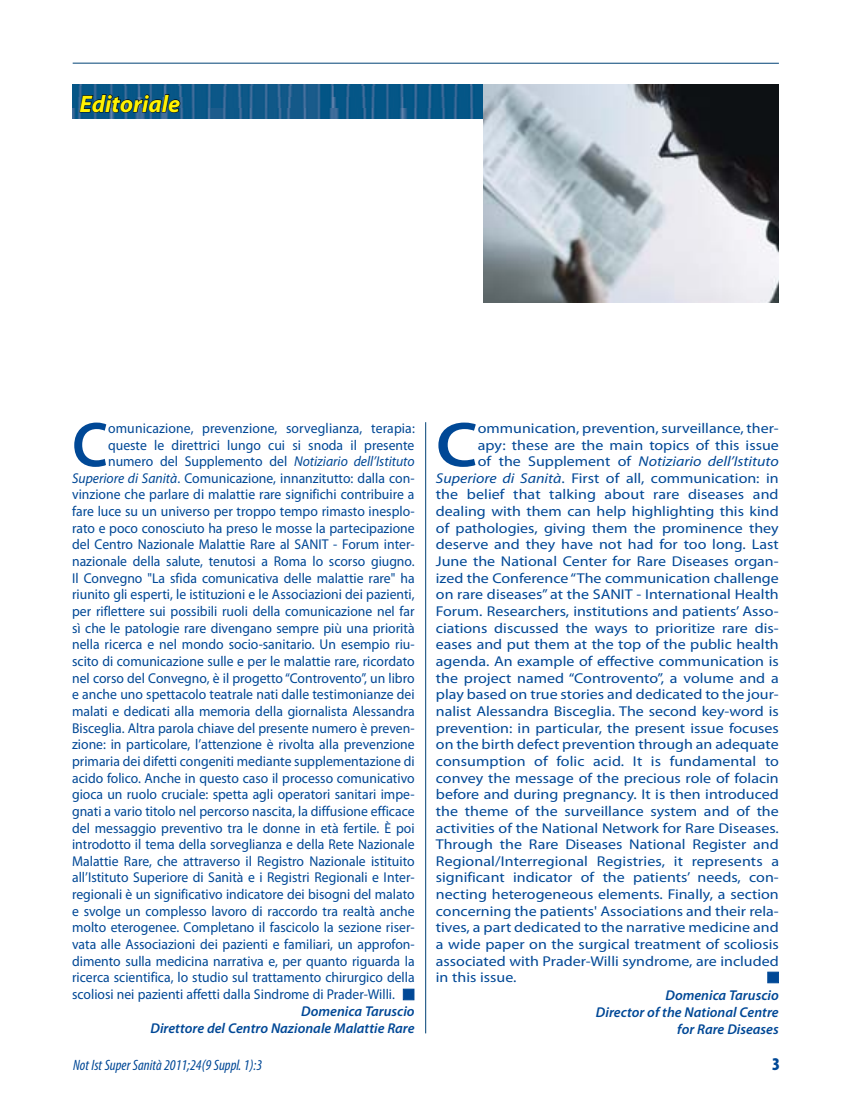
<style>
.page{position:relative;width:851px;height:1106px;background:#fff}
.page>*{position:absolute;margin:0;border:0;box-sizing:border-box;transform-origin:0 0}
.t1{font:600 63.6px "Myriad Pro";color:#004896;scale:.96 1}
.t2{font:600 63.6px "Myriad Pro";color:#004896;scale:1.12 1}
.t3{font:italic 700 24px "Myriad Pro";color:#fff203}
.t4{font:900 condensed 18px "Myriad Pro";color:#004896}
.t5{font:italic condensed 15px "Myriad Pro";color:#004896}
.t6{font:14.25px "Myriad Pro";color:#004896;scale:.96 1}
.t7{font:14.25px "Myriad Pro";color:#004896;scale:1.12 1}
.t8{font:italic 600 14.25px/17.1px "Myriad Pro";color:#004896;text-align:right}
.t9{font:italic 14.25px "Myriad Pro";color:#004896;scale:1.12 1}
.s1{font-style:italic}
.s2{font-style:normal}
</style>
<div class="page">
<svg style="left:72px;top:118px;width:411px;height:1px"></svg>
<img style="left:72px;top:84px;width:411px;height:34px">
<hr style="left:425px;top:422px;width:1px;height:611px;background:#004275">
<svg style="left:79px;top:94px;width:102px;height:19px;background:#0d4063"></svg>
<img style="left:483px;top:84px;width:295px;height:218px">
<hr style="left:73px;top:63px;width:705px;height:1px;background:#004275">
<div style="left:403px;top:988px;width:11px;height:12px;background:#004896;border:1px solid #004896"></div>
<div style="left:767px;top:971px;width:11px;height:12px;background:#004896;border:1px solid #004896"></div>
<h2 class="t3" style="left:79px;top:88px;width:102px">Editoriale</h2>
<h1 class="t1" style="left:72px;top:404px;width:39px">C</h1>
<p class="t6" style="left:108px;top:419px;width:321px">omunicazione, prevenzione, sorveglianza, terapia:</p>
<p class="t6" style="left:108px;top:436px;width:320px">queste le direttrici lungo cui si snoda il presente</p>
<p class="t6" style="left:108px;top:452px;width:321px">numero del Supplemento del <span class="s1">Notiziario dell’Istituto</span></p>
<p class="t6" style="left:72px;top:469px;width:358px"><span class="s1">Superiore di Sanità</span>. Comunicazione, innanzitutto: dalla con-</p>
<p class="t6" style="left:72px;top:486px;width:358px">vinzione che parlare di malattie rare significhi contribuire a</p>
<p class="t6" style="left:72px;top:502px;width:358px">fare luce su un universo per troppo tempo rimasto inesplo-</p>
<p class="t6" style="left:72px;top:519px;width:358px">rato e poco conosciuto ha preso le mosse la partecipazione</p>
<p class="t6" style="left:72px;top:536px;width:358px">del Centro Nazionale Malattie Rare al SANIT - Forum inter-</p>
<p class="t6" style="left:72px;top:552px;width:358px">nazionale della salute, tenutosi a Roma lo scorso giugno.</p>
<p class="t6" style="left:72px;top:569px;width:358px">Il Convegno "La sfida comunicativa delle malattie rare" ha</p>
<p class="t6" style="left:72px;top:586px;width:358px">riunito gli esperti, le istituzioni e le associazioni dei pazienti,</p>
<p class="t6" style="left:72px;top:602px;width:358px">per riflettere sui possibili ruoli della comunicazione nel far</p>
<p class="t6" style="left:72px;top:619px;width:358px">sì che le patologie rare divengano sempre più una priorità</p>
<p class="t6" style="left:72px;top:636px;width:358px">nella ricerca e nel mondo socio-sanitario. Un esempio riu-</p>
<p class="t6" style="left:72px;top:652px;width:358px">scito di comunicazione sulle e per le malattie rare, ricordato</p>
<p class="t6" style="left:72px;top:669px;width:358px">nel corso del Convegno, è il progetto “Controvento”, un libro</p>
<p class="t6" style="left:72px;top:685px;width:358px">e anche uno spettacolo teatrale nati dalle testimonianze dei</p>
<p class="t6" style="left:72px;top:702px;width:358px">malati e dedicati alla memoria della giornalista Alessandra</p>
<p class="t6" style="left:72px;top:719px;width:358px">Bisceglia. Altra parola chiave del presente numero è preven-</p>
<p class="t6" style="left:72px;top:735px;width:358px">zione: in particolare, l’attenzione è rivolta alla prevenzione</p>
<p class="t6" style="left:72px;top:752px;width:358px">primaria dei difetti congeniti mediante supplementazione di</p>
<p class="t6" style="left:72px;top:769px;width:358px">acido folico. Anche in questo caso il processo comunicativo</p>
<p class="t6" style="left:72px;top:785px;width:358px">gioca un ruolo cruciale: spetta agli operatori sanitari impe-</p>
<p class="t6" style="left:72px;top:802px;width:358px">gnati a vario titolo nel percorso nascita, la diffusione efficace</p>
<p class="t6" style="left:72px;top:819px;width:358px">del messaggio preventivo tra le donne in età fertile. è poi</p>
<p class="t6" style="left:72px;top:835px;width:358px">introdotto il tema della sorveglianza e della Rete Nazionale</p>
<p class="t6" style="left:72px;top:852px;width:358px">Malattie Rare, che attraverso il Registro Nazionale istituito</p>
<p class="t6" style="left:72px;top:869px;width:358px">all’Istituto Superiore di Sanità e i Registri regionali e i nter-</p>
<p class="t6" style="left:72px;top:885px;width:358px">regionali è un significativo indicatore dei bisogni del malato</p>
<p class="t6" style="left:72px;top:902px;width:358px">e svolge un complesso lavoro di raccordo tra realtà anche</p>
<p class="t6" style="left:72px;top:918px;width:358px">molto eterogenee. Completano il fascicolo la sezione riser-</p>
<p class="t6" style="left:72px;top:935px;width:358px">vata alle Associazioni dei pazienti e familiari, un approfon-</p>
<p class="t6" style="left:72px;top:952px;width:358px">dimento sulla medicina narrativa e, per quanto riguarda la</p>
<p class="t6" style="left:72px;top:968px;width:358px">ricerca scientifica, lo studio sul trattamento chirurgico della</p>
<p class="t6" style="left:72px;top:985px;width:338px">scoliosi nei pazienti affetti dalla sindrome di Prader-Willi.</p>
<p class="t8" style="left:150px;top:1002px;width:266px">Domenica Taruscio<br>Direttore del Centro Nazionale Malattie Rare</p>
<h1 class="t2" style="left:436px;top:404px;width:39px">C</h1>
<p class="t7" style="left:478px;top:419px;width:270px">ommunication, prevention, surveillance, ther-</p>
<p class="t7" style="left:478px;top:436px;width:270px">apy: these are the main topics of this issue</p>
<p class="t9" style="left:478px;top:452px;width:270px"><span class="s2">of the Supplement of</span> Notiziario dell’Istituto</p>
<p class="t7" style="left:436px;top:469px;width:307px"><span class="s1">Superiore di Sanità</span>. First of all, communication: in</p>
<p class="t7" style="left:436px;top:486px;width:307px">the belief that talking about rare diseases and</p>
<p class="t7" style="left:436px;top:502px;width:307px">dealing with them can help highlighting this kind</p>
<p class="t7" style="left:436px;top:519px;width:307px">of pathologies, giving them the prominence they</p>
<p class="t7" style="left:436px;top:536px;width:307px">deserve and they have not had for too long. last</p>
<p class="t7" style="left:436px;top:552px;width:307px">June the National Center for Rare Diseases organ-</p>
<p class="t7" style="left:436px;top:569px;width:307px">ized the Conference “The communication challenge</p>
<p class="t7" style="left:436px;top:586px;width:307px">on rare diseases” at the SANIT - International Health</p>
<p class="t7" style="left:436px;top:602px;width:307px">Forum. Researchers, institutions and patients’ asso-</p>
<p class="t7" style="left:436px;top:619px;width:307px">ciations discussed the ways to prioritize rare dis-</p>
<p class="t7" style="left:436px;top:636px;width:307px">eases and put them at the top of the public health</p>
<p class="t7" style="left:436px;top:652px;width:307px">agenda. An example of effective communication is</p>
<p class="t7" style="left:436px;top:669px;width:307px">the project named “Controvento”, a volume and a</p>
<p class="t7" style="left:436px;top:685px;width:307px">play based on true stories and dedicated to the jour-</p>
<p class="t7" style="left:436px;top:702px;width:307px">nalist Alessandra Bisceglia. The second key-word is</p>
<p class="t7" style="left:436px;top:719px;width:307px">prevention: in particular, the present issue focuses</p>
<p class="t7" style="left:436px;top:735px;width:307px">on the birth defect prevention through an adequate</p>
<p class="t7" style="left:436px;top:752px;width:308px">consumption of folic acid. It is fundamental to</p>
<p class="t7" style="left:436px;top:769px;width:307px">convey the message of the precious role of folacin</p>
<p class="t7" style="left:436px;top:785px;width:307px">before and during pregnancy. It is then introduced</p>
<p class="t7" style="left:436px;top:802px;width:307px">the theme of the surveillance system and of the</p>
<p class="t7" style="left:436px;top:819px;width:307px">activities of the National Network for Rare Diseases.</p>
<p class="t7" style="left:436px;top:835px;width:307px">Through the Rare Diseases National Register and</p>
<p class="t7" style="left:436px;top:852px;width:308px">Regional/Interregional Registries, it represents a</p>
<p class="t7" style="left:436px;top:869px;width:307px">significant indicator of the patients’ needs, con-</p>
<p class="t7" style="left:436px;top:885px;width:307px">necting heterogeneous elements. Finally, a section</p>
<p class="t7" style="left:436px;top:902px;width:307px">concerning the patients' Associations and their rela-</p>
<p class="t7" style="left:436px;top:918px;width:307px">tives, a part dedicated to the narrative medicine and</p>
<p class="t7" style="left:436px;top:935px;width:307px">a wide paper on the surgical treatment of scoliosis</p>
<p class="t7" style="left:436px;top:952px;width:307px">associated with Prader-Willi syndrome, are included</p>
<p class="t7" style="left:436px;top:968px;width:73px">in this issue.</p>
<p class="t8" style="left:596px;top:986px;width:184px">Domenica Taruscio<br>Director of the National Centre for Rare Diseases</p>
<p class="t5" style="left:73px;top:1055px;width:190px">Not Ist Super Sanità 2011;24(9 Suppl. 1):3</p>
<p class="t4" style="left:772px;top:1052px;width:9px">3</p>
</div>
